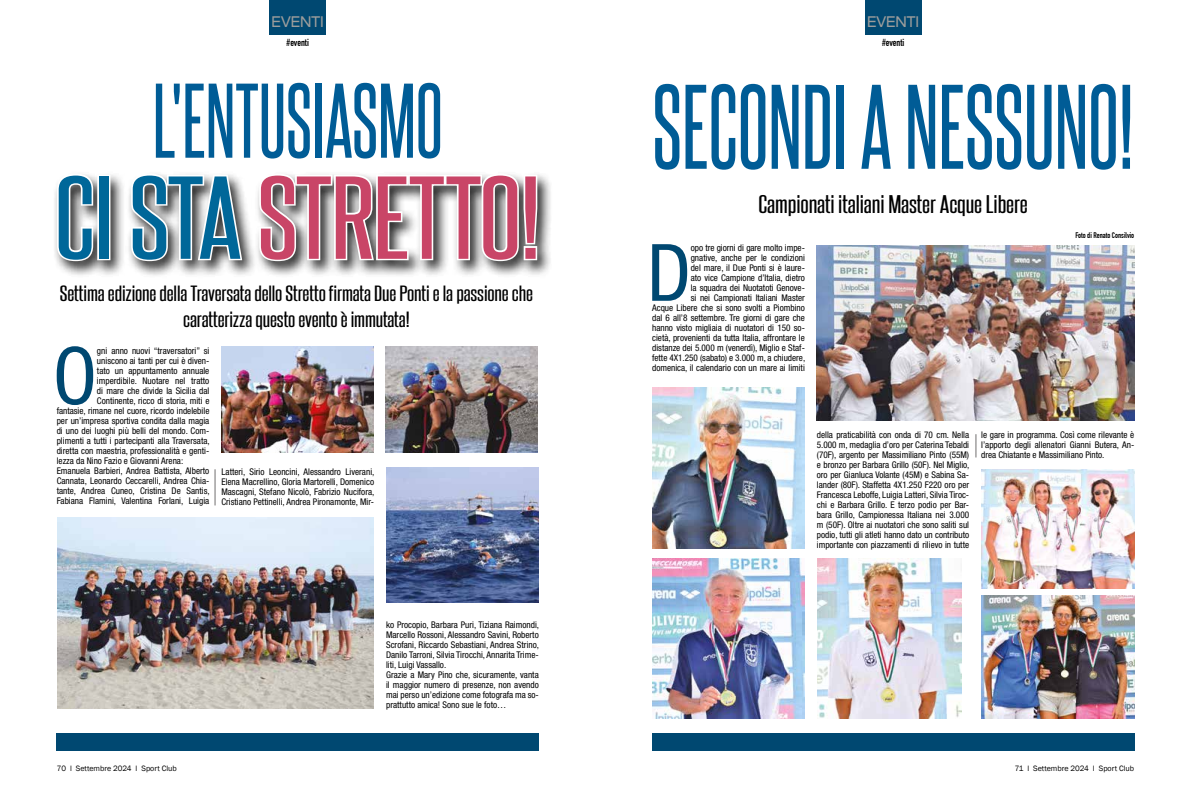
<style>
.page{position:relative;width:1191px;height:794px;background:#fff}
.page>*{position:absolute;margin:0;border:0;box-sizing:border-box;transform-origin:0 0}
.t1{font:102px "Steelfish Rg";color:#005c96;scale:.93 1}
.t2{font:100px "Steelfish Rg";letter-spacing:-.01em;color:#c94567;scale:1.31 1}
.t3{font:90px "Steelfish Rg";color:#005c96;scale:.93 1}
.t4{font:condensed 79.2px "Helvetica Neue";color:#004871}
.t5{font:22px "Steelfish Rg";letter-spacing:-.005em;color:#000;scale:1.31 1}
.t6{font:19px/26px "Steelfish Rg";letter-spacing:-.005em;color:#000;text-align:center;scale:1.31 1}
.t7{font:expanded 15px "Helvetica Neue";color:#9d9d9c;scale:.89 1}
.t8{font:700 10px "DIN Condensed";color:#000}
.t9{font:condensed 9.2px/10px "Helvetica Neue";color:#000;text-align:justify}
.t10{font:8px "Franklin Gothic";color:#000}
.t11{font:700 8px "DIN Condensed";color:#000}
.s1{color:#006799}
</style>
<div class="page">
<svg style="left:975px;top:434px;width:1px;height:23px"></svg>
<div style="left:652px;top:733px;width:482px;height:17px;background:#004871"></div>
<div style="left:270px;top:0;width:56px;height:34px;background:#004871"></div>
<div style="left:865px;top:0;width:56px;height:34px;background:#004871"></div>
<div style="left:52px;top:171px;width:501px;height:107px;background:#000;opacity:.85"></div>
<svg style="left:55px;top:172px;width:40px;height:91px"></svg>
<div style="left:97px;top:175px;width:13px;height:85px;border:3px solid #fff"></div>
<svg style="left:129px;top:172px;width:115px;height:91px"></svg>
<svg style="left:257px;top:172px;width:282px;height:91px"></svg>
<div style="left:57px;top:733px;width:482px;height:17px;background:#004871"></div>
<hr style="left:215px;top:469px;width:1px;height:36px;background:#706f6f">
<img style="left:57px;top:517px;width:316px;height:192px">
<img style="left:221px;top:347px;width:152px;height:106px">
<img style="left:386px;top:347px;width:152px;height:106px">
<img style="left:386px;top:468px;width:152px;height:134px">
<img style="left:981px;top:469px;width:153px;height:119px">
<img style="left:981px;top:595px;width:153px;height:124px">
<img style="left:817px;top:246px;width:317px;height:175px">
<img style="left:652px;top:387px;width:153px;height:161px">
<img style="left:817px;top:558px;width:144px;height:161px">
<img style="left:652px;top:558px;width:153px;height:161px">
<h3 class="t7" style="left:272px;top:13px;width:60px">EVENTI</h3>
<p class="t8" style="left:287px;top:38px;width:24px">#eventi</p>
<h3 class="t7" style="left:867px;top:13px;width:60px">EVENTI</h3>
<p class="t8" style="left:882px;top:38px;width:24px">#eventi</p>
<h3 class="t3" style="left:153px;top:63px;width:313px">L'ENTUSIASMO</h3>
<h1 class="t1" style="left:652px;top:62px;width:519px">SECONDI A NESSUNO!</h1>
<h2 class="t2" style="left:55px;top:154px;width:373px"><span class="s1">CI STA</span>STRETTO!</h2>
<h3 class="t6" style="left:60px;top:279px;width:363px">Settima edizione della Traversata dello Stretto firmata Due Ponti e la passione che caratterizza questo evento è immutata!</h3>
<h3 class="t4" style="left:53px;top:330px;width:46px">O</h3>
<p class="t9" style="left:97px;top:345px;width:114px">gni anno nuovi “traversatori” si</p>
<p class="t9" style="left:97px;top:355px;width:114px">uniscono ai tanti per cui è diven-</p>
<p class="t9" style="left:97px;top:365px;width:114px">tato un appuntamento annuale</p>
<p class="t9" style="left:97px;top:375px;width:114px">imperdibile. Nuotare nel tratto</p>
<p class="t9" style="left:97px;top:385px;width:114px">di mare che divide la Sicilia dal</p>
<p class="t9" style="left:97px;top:395px;width:114px">Continente, ricco di storia, miti e</p>
<p class="t9" style="left:57px;top:405px;width:154px">fantasie, rimane nel cuore, ricordo indelebile</p>
<p class="t9" style="left:57px;top:415px;width:154px">per un’impresa sportiva condita dalla magia</p>
<p class="t9" style="left:57px;top:425px;width:154px">di uno dei luoghi più belli del mondo. Com-</p>
<p class="t9" style="left:57px;top:435px;width:154px">plimenti a tutti i partecipanti alla Traversata,</p>
<p class="t9" style="left:57px;top:445px;width:154px">diretta con maestria, professionalità e genti-</p>
<p class="t9" style="left:57px;top:455px;width:128px">lezza da Nino Fazio e Giovanni Arena:</p>
<p class="t9" style="left:57px;top:465px;width:154px">Emanuela Barbieri, Andrea Battista, Alberto</p>
<p class="t9" style="left:57px;top:475px;width:154px">Cannata, Leonardo Ceccarelli, Andrea Chia-</p>
<p class="t9" style="left:57px;top:485px;width:154px">tante, Andrea Cuneo, Cristina De Santis,</p>
<p class="t9" style="left:57px;top:495px;width:154px">Fabiana Flamini, Valentina Forlani, Luigia</p>
<p class="t9" style="left:221px;top:467px;width:154px">Latteri, Sirio Leoncini, Alessandro Liverani, Elena Macrellino, Gloria Martorelli, Domenico Mascagni, Stefano Nicolò, Fabrizio Nucifora, Cristiano Pettinelli, Andrea Pironamonte, Mir-</p>
<p class="t9" style="left:386px;top:620px;width:154px;text-align:left">ko Procopio, Barbara Puri, Tiziana Raimondi, Marcello Rossoni, Alessandro Savini, Roberto Scrofani, Riccardo Sebastiani, Andrea Strino, Danilo Tarroni, Silvia Tirocchi, Annarita Trime&shy;liti, Luigi Vassallo.<br>Grazie a Mary Pino che, sicuramente, vanta il maggior numero di presenze, non avendo mai perso un’edizione come fotografa ma so&shy;prattutto amica! Sono sue le foto…</p>
<h3 class="t5" style="left:758px;top:190px;width:207px">Campionati italiani Master Acque Libere</h3>
<p class="t9" style="left:652px;top:242px;width:154px;text-align:right">opo tre giorni di gare molto impe-<br>gnative, anche per le condizioni<br>del mare, il Due Ponti si è laure-<br>ato vice Campione d’Italia, dietro<br>la squadra dei Nuotatoti Genove-<br>si nei Campionati Italiani Master<br>Acque Libere che si sono svolti a Piombino dal 6 all’8 settembre. Tre giorni di gare che hanno visto migliaia di nuotatori di 150 so&shy;cietà, provenienti da tutta Italia, affrontare le distanze dei 5.000 m (venerdì), Miglio e Staf&shy;fette 4X1.250 (sabato) e 3.000 m, a chiudere, domenica, il calendario con un mare ai limiti</p>
<h3 class="t4" style="left:647px;top:227px;width:46px">D</h3>
<p class="t11" style="left:1075px;top:232px;width:60px">Foto di Renato Consilvio</p>
<p class="t9" style="left:817px;top:430px;width:154px">della praticabilità con onda di 70 cm. Nella 5.000 m, medaglia d’oro per Caterina Tebaldi (70F), argento per Massimiliano Pinto (55M) e bronzo per Barbara Grillo (50F). Nel Miglio, oro per Gianluca Volante (45M) e Sabina Sa&shy;lander (80F). Staffetta 4X1.250 F220 oro per Francesca Leboffe, Luigia Latteri, Silvia Tiroc&shy;chi e Barbara Grillo. E terzo podio per Bar&shy;bara Grillo, Campionessa Italiana nei 3.000 m (50F). Oltre ai nuotatori che sono saliti sul podio, tutti gli atleti hanno dato un contributo importante con piazzamenti di rilievo in tutte</p>
<p class="t9" style="left:981px;top:430px;width:155px">le gare in programma. Così come rilevante è l’apporto degli allenatori Gianni Butera, An&shy;drea Chiatante e Massimiliano Pinto.</p>
<p class="t10" style="left:57px;top:764px;width:122px">70 l Settembre 2024 l Sport Club</p>
<p class="t10" style="left:1014px;top:764px;width:121px">71 l Settembre 2024 l Sport Club</p>
</div>
